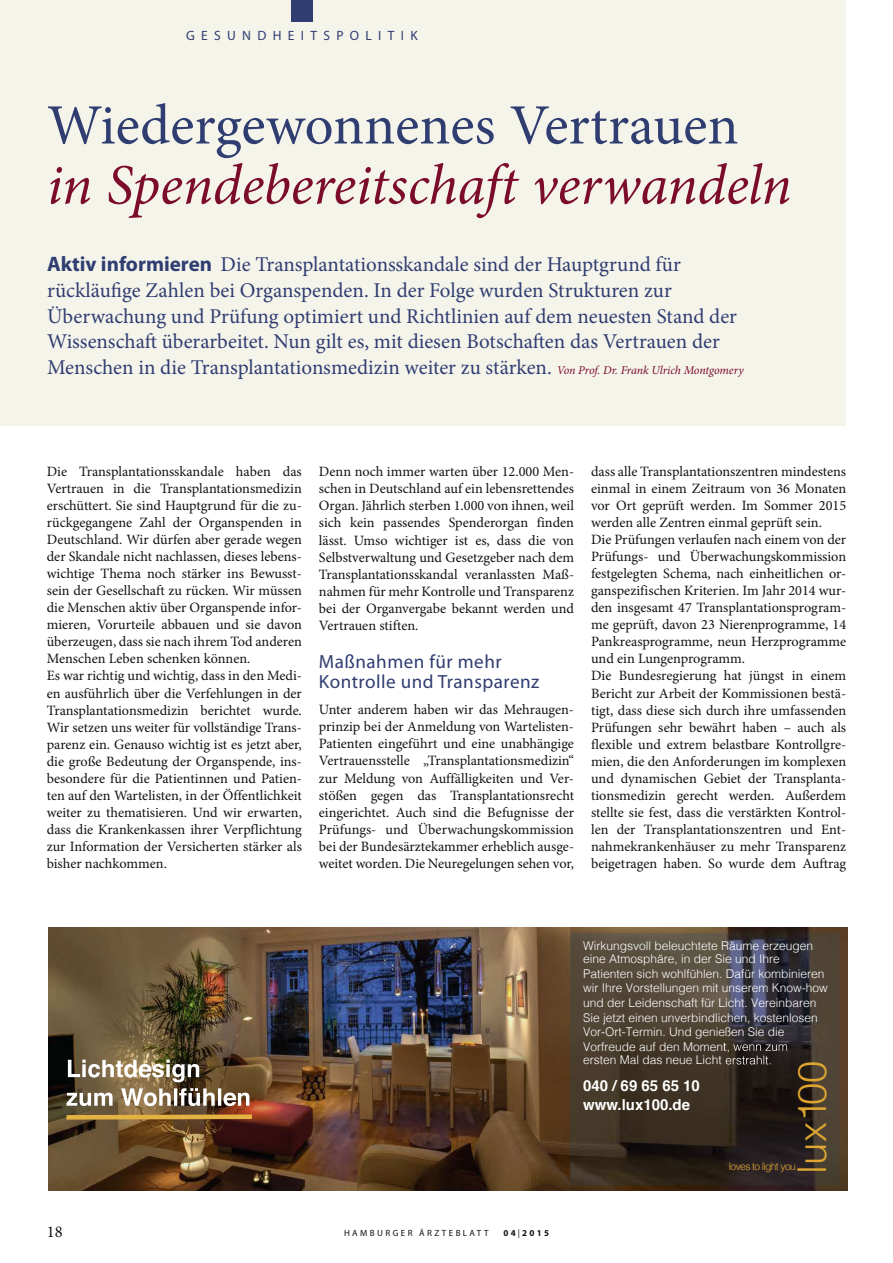
<style>
.page{position:relative;width:893px;height:1263px;background:#fff}
.page>*{position:absolute;margin:0;border:0;box-sizing:border-box;transform-origin:0 0}
.t1{font:italic 57px "Minion Pro";letter-spacing:-.005em;color:#7c0c2c}
.t2{font:57px "Minion Pro";color:#303d71}
.t3{font:300 39.9px "Helvetica";color:#dfa731}
.t4{font:21px/25.7px "Minion Pro";color:#303d71}
.t5{font:19.2px/20.2px "Myriad Pro Regular OV AFRDQA";letter-spacing:.025em;color:#303d71}
.t6{font:16.5px "Minion Pro";color:#121212}
.t7{font:700 15px/18.1px "Helvetica";color:#fff}
.t8{font:14.25px/17px "Minion Pro";color:#121212}
.t9{font:13.5px "Myriad Pro Regular OV AFRDQA";letter-spacing:.47em;color:#303d71}
.t10{font:300 12px/13.5px "Helvetica";color:#fff}
.t11{font:300 10.35px "Helvetica";letter-spacing:-.06em;color:#dfa731}
.t12{font:9px "Myriad Pro Regular OV EHRDQA";letter-spacing:.27em;color:#121212}
.t13{font:9px "Myriad Pro Bold OV FHRDQA";letter-spacing:.25em;color:#121212}
.s1{font-family:"Myriad Pro Bold OV YERDQA"}
.s2{font-style:italic;font-size:12px;color:#7c0c2c}
.s3{font-family:"Myriad Pro Regular OV EHRDQA"}
</style>
<div class="page">
<div style="left:0;top:0;width:846px;height:425px;background:#f5f4eb"></div>
<div style="left:291px;top:0;width:22px;height:21px;background:#303d71"></div>
<img style="left:49px;top:927px;width:799px;height:264px">
<img style="left:570px;top:933px;width:269px;height:252px">
<img style="left:724px;top:1042px;width:124px;height:149px">
<svg style="left:724px;top:1043px;width:63px;height:21px"></svg>
<img style="left:65px;top:936px;width:188px;height:255px">
<img style="left:66px;top:1060px;width:183px;height:46px">
<svg style="left:64px;top:1112px;width:190px;height:10px;background:#a17736"></svg>
<p class="t9" style="left:186px;top:27px;width:233px">GESUNDHEITSPOLITIK</p>
<h1 class="t2" style="left:47px;top:90px;width:693px">Wiedergewonnenes Vertrauen</h1>
<h1 class="t1" style="left:47px;top:167px;width:746px">in Spendebereitschaft verwandeln</h1>
<p class="t4" style="left:47px;top:251px;width:698px"><span class="s1">Aktiv informieren</span> Die Transplantationsskandale sind der Hauptgrund für rückläufige Zahlen bei Organspenden. In der Folge wurden Strukturen zur Überwachung und Prüfung optimiert und Richtlinien auf dem neuesten Stand der Wissenschaft überarbeitet. Nun gilt es, mit diesen Botschaften das Vertrauen der Menschen in die Transplantationsmedizin weiter zu stärken. <span class="s2">Von Prof. Dr. Frank Ulrich Montgomery</span></p>
<p class="t8" style="left:47px;top:463px;width:257px">Die Transplantationsskandale haben das Vertrauen in die Transplantationsmedizin erschüttert. Sie sind Hauptgrund für die zu&shy;rückgegangene Zahl der Organspenden in Deutschland. Wir dürfen aber gerade wegen der Skandale nicht nachlassen, dieses lebens&shy;wichtige Thema noch stärker ins Bewusst&shy;sein der Gesellschaft zu rücken. Wir müssen die Menschen aktiv über Organspende infor&shy;mieren, Vorurteile abbauen und sie davon überzeugen, dass sie nach ihrem Tod anderen Menschen Leben schenken können.<br>Es war richtig und wichtig, dass in den Medi&shy;en ausführlich über die Verfehlungen in der Transplantationsmedizin berichtet wurde.<br>Wir setzen uns weiter für vollständige Trans&shy;parenz ein. Genauso wichtig ist es jetzt aber, die große Bedeutung der Organspende, ins&shy;besondere für die Patientinnen und Patien&shy;ten auf den Wartelisten, in der Öffentlichkeit weiter zu thematisieren. Und wir erwarten, dass die Krankenkassen ihrer Verpflichtung zur Information der Versicherten stärker als bisher nachkommen.</p>
<p class="t8" style="left:319px;top:463px;width:257px;text-align:justify">Denn noch immer warten über 12.000 Men&shy;schen in Deutschland auf ein lebensrettendes Organ. Jährlich sterben 1.000 von ihnen, weil sich kein passendes Spenderorgan finden lässt. Umso wichtiger ist es, dass die von Selbstverwaltung und Gesetzgeber nach dem Transplantationsskandal veranlassten Maß&shy;nahmen für mehr Kontrolle und Transparenz bei der Organvergabe bekannt werden und Vertrauen stiften.</p>
<h3 class="t5" style="left:319px;top:651px;width:222px">Maßnahmen für mehr<br>Kontrolle und Transparenz</h3>
<p class="t8" style="left:319px;top:701px;width:257px;text-align:justify">Unter anderem haben wir das Mehraugen&shy;prinzip bei der Anmeldung von Wartelisten-Patienten eingeführt und eine unabhängige Vertrauensstelle „Transplantationsmedizin“ zur Meldung von Auffälligkeiten und Ver&shy;stößen gegen das Transplantationsrecht eingerichtet. Auch sind die Befugnisse der Prüfungs- und Überwachungskommission bei der Bundesärztekammer erheblich ausge&shy;weitet worden. Die Neuregelungen sehen vor,</p>
<p class="t8" style="left:591px;top:463px;width:257px">dass alle Transplantationszentren mindestens einmal in einem Zeitraum von 36 Monaten vor Ort geprüft werden. Im Sommer 2015 werden alle Zentren einmal geprüft sein.<br>Die Prüfungen verlaufen nach einem von der Prüfungs- und Überwachungskommission festgelegten Schema, nach einheitlichen or&shy;ganspezifischen Kriterien. Im Jahr 2014 wur&shy;den insgesamt 47 Transplantationsprogram&shy;me geprüft, davon 23 Nierenprogramme, 14<br>Pankreasprogramme, neun Herzprogramme und ein Lungenprogramm.<br>Die Bundesregierung hat jüngst in einem Bericht zur Arbeit der Kommissionen bestä&shy;tigt, dass diese sich durch ihre umfassenden Prüfungen sehr bewährt haben – auch als flexible und extrem belastbare Kontrollgre&shy;mien, die den Anforderungen im komplexen und dynamischen Gebiet der Transplanta&shy;tionsmedizin gerecht werden. Außerdem stellte sie fest, dass die verstärkten Kontrol&shy;len der Transplantationszentren und Ent&shy;nahmekrankenhäuser zu mehr Transparenz beigetragen haben. So wurde dem Auftrag</p>
<p class="t6" style="left:47px;top:1221px;width:17px">18</p>
<p class="t12" style="left:344px;top:1227px;width:146px">HAMBURGER ÄRZTEBLATT</p>
<p class="t13" style="left:503px;top:1227px;width:47px">04<span class="s3">|</span>2015</p>
<p class="t10" style="left:583px;top:938px;width:232px">Wirkungsvoll beleuchtete Räume erzeugen eine Atmosphäre, in der Sie und Ihre</p>
<p class="t10" style="left:583px;top:966px;width:246px">Patienten sich wohlfühlen. Dafür kombinieren wir Ihre Vorstellungen mit unserem Know-how</p>
<p class="t10" style="left:583px;top:994px;width:236px;line-height:15px">und der Leidenschaft für Licht. Vereinbaren<br>Sie jetzt einen unverbindlichen, kostenlosen</p>
<p class="t10" style="left:583px;top:1023px;width:203px;line-height:15px">Vor-Ort-Termin. Und genießen Sie die<br>Vorfreude auf den Moment</p>
<p class="t10" style="left:583px;top:1052px;width:140px">ersten Mal das neue Licht</p>
<h2 class="t3" style="left:787px;top:1173px;width:114px;rotate:-90deg">lux100</h2>
<p class="t7" style="left:583px;top:1077px;width:118px">040 / 69 65 65 10 www.lux100.de</p>
<p class="t11" style="left:729px;top:1160px;width:68px">loves to light you</p>
</div>
